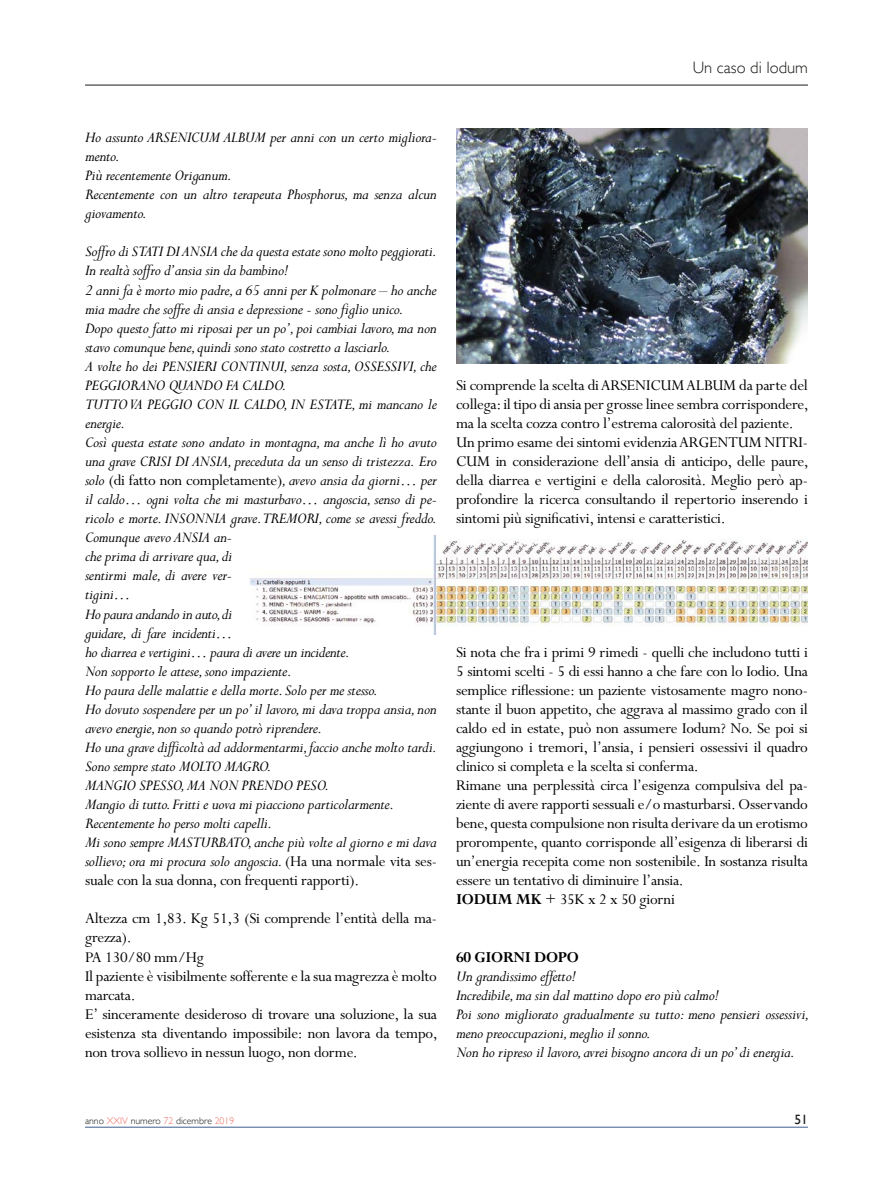
<style>
.page{position:relative;width:893px;height:1191px;background:#fff}
.page>*{position:absolute;margin:0;border:0;box-sizing:border-box;transform-origin:0 0}
.t1{font:italic 16.8px/19px "Perpetua";letter-spacing:-.015em;color:#000}
.t2{font:16.8px/19px "Perpetua";letter-spacing:-.015em;color:#000}
.t3{font:700 16.8px "Perpetua";letter-spacing:-.015em;color:#000}
.t4{font:300 16.5px "Gill Sans";color:#1a1a18}
.t5{font:13.5px "Gill Sans";color:#1a1a18}
.t6{font:300 9.75px "Gill Sans";color:#1a1a18}
.s1{font-style:normal}
.s2{font-weight:700}
.s3{color:#ed6a5c}
</style>
<div class="page">
<hr style="left:85px;top:1126px;width:723px;height:1px;background:#3d5e8c">
<hr style="left:85px;top:85px;width:723px;height:1px;background:#1a1a18">
<img style="left:249px;top:535px;width:559px;height:99px">
<img style="left:456px;top:129px;width:352px;height:234px">
<p class="t4" style="left:693px;top:55px;width:117px">Un caso di Iodum</p>
<p class="t1" style="left:85px;top:128px;width:353px">Ho assunto ARSENICUM ALBUM per anni con un certo migliora&shy;mento.<br>Più recentemente Origanum.<br>Recentemente con un altro terapeuta Phosphorus, ma senza alcun giovamento.</p>
<p class="t1" style="left:85px;top:243px;width:353px">Soffro di STATI DI ANSIA che da questa estate sono molto peggiorati.<br>In realtà soffro d’ansia sin da bambino!<br>2 anni fa è morto mio padre, a 65 anni per K polmonare – ho anche mia madre che soffre di ansia e depressione - sono figlio unico.<br>Dopo questo fatto mi riposai per un po’, poi cambiai lavoro, ma non stavo comunque bene, quindi sono stato costretto a lasciarlo.<br>A volte ho dei PENSIERI CONTINUI, senza sosta, OSSESSIVI, che PEGGIORANO QUANDO FA CALDO.<br>TUTTO VA PEGGIO CON IL CALDO, IN ESTATE, mi mancano le energie.<br>Così questa estate sono andato in montagna, ma anche lì ho avuto una grave CRISI DI ANSIA, preceduta da un senso di tristezza. Ero solo <span class="s1">(di fatto non completamente)</span>, avevo ansia da giorni… per il caldo… ogni volta che mi masturbavo… angoscia, senso di pe&shy;ricolo e morte. INSONNIA grave.TREMORI, come se avessi freddo.<br>Comunque avevo ANSIA an-<br>che prima di arrivare qua, di<br>sentirmi male, di avere ver-<br>tigini…<br>Ho paura andando in auto,di<br>guidare, di fare incidenti…<br>ho diarrea e vertigini… paura di avere un incidente.<br>Non sopporto le attese, sono impaziente.<br>Ho paura delle malattie e della morte. Solo per me stesso.<br>Ho dovuto sospendere per un po’ il lavoro, mi dava troppa ansia, non avevo energie, non so quando potrò riprendere.<br>Ho una grave difficoltà ad addormentarmi, faccio anche molto tardi.<br>Sono sempre stato MOLTO MAGRO.<br>MANGIO SPESSO, MA NON PRENDO PESO.<br>Mangio di tutto. Fritti e uova mi piacciono particolarmente.<br>Recentemente ho perso molti capelli.<br>Mi sono sempre MASTURBATO, anche più volte al giorno e mi dava sollievo; ora mi procura solo angoscia. <span class="s1">(Ha una normale vita ses&shy;suale con la sua donna, con frequenti rapporti).</span></p>
<p class="t2" style="left:85px;top:909px;width:354px">Altezza cm 1,83. Kg 51,3 (Si comprende l’entità della ma&shy;grezza).<br>PA 130/80 mm/Hg<br>Il paziente è visibilmente sofferente e la sua magrezza è molto marcata.<br>E’ sinceramente desideroso di trovare una soluzione, la sua esistenza sta diventando impossibile: non lavora da tempo, non trova sollievo in nessun luogo, non dorme.</p>
<p class="t2" style="left:456px;top:376px;width:354px">Si comprende la scelta di ARSENICUM ALBUM da parte del collega: il tipo di ansia per grosse linee sembra corrispondere, ma la scelta cozza contro l’estrema calorosità del paziente.<br>Un primo esame dei sintomi evidenzia ARGENTUM NITRI-CUM in considerazione dell’ansia di anticipo, delle paure, della diarrea e vertigini e della calorosità. Meglio però ap&shy;profondire la ricerca consultando il repertorio inserendo i sintomi più significativi, intensi e caratteristici.</p>
<p class="t2" style="left:456px;top:643px;width:353px">Si nota che fra i primi 9 rimedi - quelli che includono tutti i 5 sintomi scelti - 5 di essi hanno a che fare con lo Iodio. Una semplice riflessione: un paziente vistosamente magro nono&shy;stante il buon appetito, che aggrava al massimo grado con il caldo ed in estate, può non assumere Iodum? No. Se poi si aggiungono i tremori, l’ansia, i pensieri ossessivi il quadro clinico si completa e la scelta si conferma.<br>Rimane una perplessità circa l’esigenza compulsiva del pa&shy;ziente di avere rapporti sessuali e/o masturbarsi. Osservando bene, questa compulsione non risulta derivare da un erotismo prorompente, quanto corrisponde all’esigenza di liberarsi di un’energia recepita come non sostenibile. In sostanza risulta essere un tentativo di diminuire l’ansia.<br><span class="s2">IODUM MK</span> + 35K x 2 x 50 giorni</p>
<p class="t3" style="left:456px;top:947px;width:124px">60 GIORNI DOPO</p>
<p class="t1" style="left:456px;top:966px;width:355px">Un grandissimo effetto!<br>Incredibile, ma sin dal mattino dopo ero più calmo!<br>Poi sono migliorato gradualmente su tutto: meno pensieri ossessivi, meno preoccupazioni, meglio il sonno.<br>Non ho ripreso il lavoro, avrei bisogno ancora di un po’ di energia.</p>
<p class="t6" style="left:85px;top:1113px;width:151px">anno <span class="s3">XXIV</span> numero <span class="s3">72</span> dicembre <span class="s3">2019</span></p>
<p class="t5" style="left:794px;top:1111px;width:15px">51</p>
</div>
